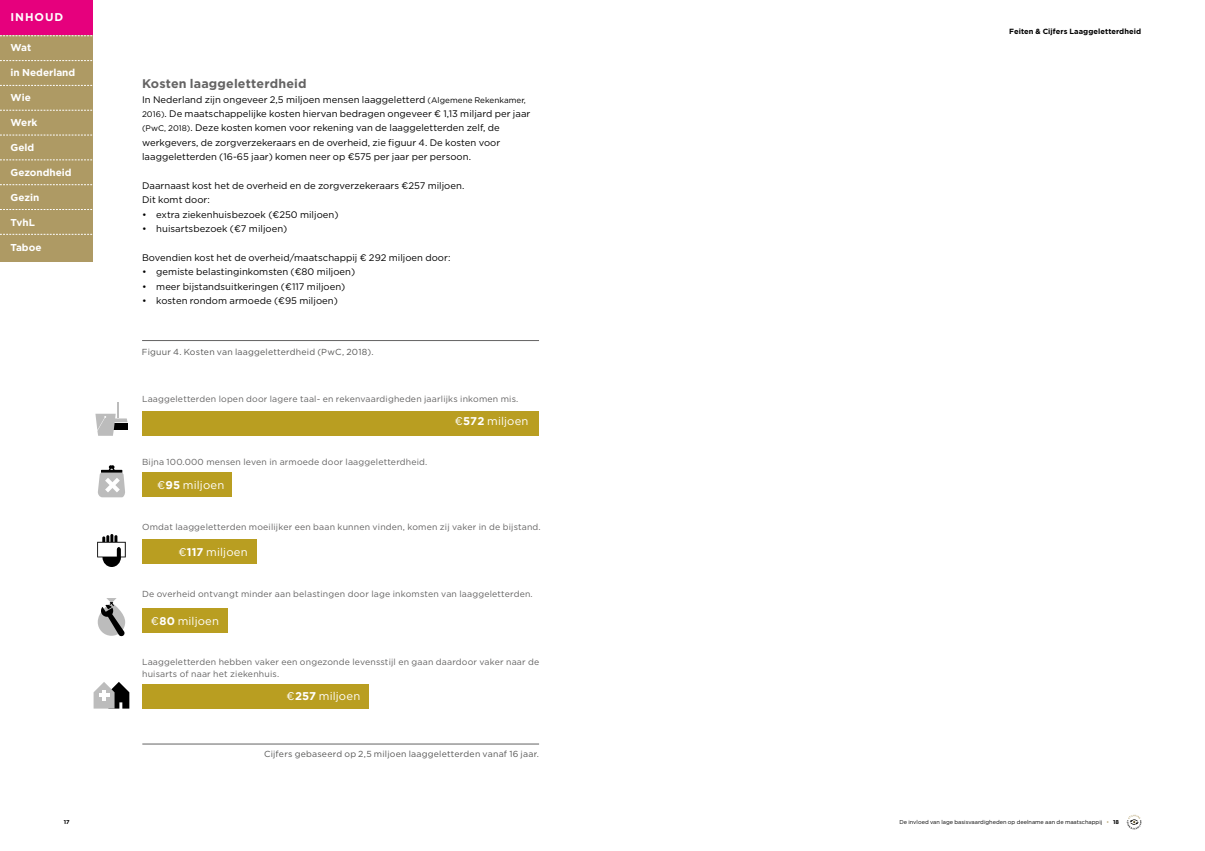
<style>
.page{position:relative;width:1205px;height:851px;background:#fff}
.page>*{position:absolute;margin:0;border:0;box-sizing:border-box;transform-origin:0 0}
.t1{font:700 12.5px "Gotham";letter-spacing:.015em;color:#646363}
.t2{font:11.25px "Gotham";letter-spacing:.01em;color:#fff}
.t3{font:700 11.25px "Gotham";letter-spacing:.08em;color:#fff}
.t4{font:700 10px "Gotham";color:#fff}
.t5{font:9.5px/14.4px "Gotham";letter-spacing:.005em;color:#000}
.t6{font:8.75px/11.2px "Gotham";letter-spacing:.02em;color:#646363}
.t7{font:8.75px "Gotham";letter-spacing:.025em;color:#575756}
.t8{font:700 7.5px "Gotham";letter-spacing:.01em;color:#000}
.t9{font:5.62px "Gotham";color:#000}
.t10{font:700 5.62px "Gotham";color:#000}
.s1{font-size:8.12px}
.s2{font-weight:700}
.s3{color:#ae9a64}
</style>
<div class="page">
<svg style="left:1125px;top:813px;width:18px;height:17px"></svg>
<svg style="left:1127px;top:814px;width:14px;height:15px"></svg>
<div style="left:0;top:0;width:92px;height:35px;background:#e6007d"></div>
<div style="left:0;top:35px;width:92px;height:226px;background:#ae9a64"></div>
<svg style="left:0;top:60px;width:92px;height:1px"></svg>
<svg style="left:0;top:135px;width:92px;height:1px"></svg>
<svg style="left:0;top:209px;width:92px;height:1px"></svg>
<svg style="left:0;top:85px;width:92px;height:1px"></svg>
<svg style="left:0;top:159px;width:92px;height:1px"></svg>
<svg style="left:0;top:234px;width:92px;height:1px"></svg>
<svg style="left:0;top:110px;width:92px;height:1px"></svg>
<svg style="left:0;top:184px;width:92px;height:1px"></svg>
<svg style="left:0;top:35px;width:92px;height:1px"></svg>
<hr style="left:142px;top:340px;width:397px;height:1px;background:#646363">
<hr style="left:142px;top:743px;width:397px;height:1px;background:#646363">
<div style="left:142px;top:411px;width:397px;height:25px;background:#b99e21"></div>
<div style="left:142px;top:539px;width:114px;height:25px;background:#b99e21"></div>
<div style="left:142px;top:472px;width:90px;height:25px;background:#b99e21"></div>
<div style="left:142px;top:607px;width:85px;height:25px;background:#b99e21"></div>
<div style="left:142px;top:683px;width:226px;height:25px;background:#b99e21"></div>
<svg style="left:95px;top:402px;width:32px;height:34px"></svg>
<svg style="left:97px;top:534px;width:29px;height:33px"></svg>
<svg style="left:98px;top:465px;width:27px;height:32px"></svg>
<svg style="left:98px;top:602px;width:27px;height:33px"></svg>
<svg style="left:100px;top:602px;width:25px;height:34px"></svg>
<svg style="left:94px;top:682px;width:35px;height:26px"></svg>
<hr style="left:102px;top:690px;width:4px;height:10px;background:#fff">
<p class="t3" style="left:11px;top:9px;width:54px">INHOUD</p>
<p class="t4" style="left:11px;top:41px;width:22px">Wat</p>
<p class="t4" style="left:11px;top:66px;width:66px">in Nederland</p>
<p class="t4" style="left:11px;top:91px;width:22px">Wie</p>
<p class="t4" style="left:11px;top:116px;width:28px">Werk</p>
<p class="t4" style="left:11px;top:141px;width:25px">Geld</p>
<p class="t4" style="left:11px;top:166px;width:63px">Gezondheid</p>
<p class="t4" style="left:11px;top:191px;width:30px">Gezin</p>
<p class="t4" style="left:11px;top:216px;width:26px">TvhL</p>
<p class="t4" style="left:11px;top:241px;width:32px">Taboe</p>
<p class="t10" style="left:64px;top:818px;width:7px">17</p>
<h1 class="t1" style="left:142px;top:75px;width:166px">Kosten laaggeletterdheid</h1>
<p class="t5" style="left:142px;top:92px;width:390px">In Nederland zijn ongeveer 2,5 miljoen mensen laaggeletterd <span class="s1">(Algemene Rekenkamer, 2016)</span>. De maatschappelijke kosten hiervan bedragen ongeveer € 1,13 miljard per jaar <span class="s1">(PwC, 2018)</span>. Deze kosten komen voor rekening van de laaggeletterden zelf, de werkgevers, de zorgverzekeraars en de overheid, zie figuur 4. De kosten voor laaggeletterden (16-65 jaar) komen neer op €575 per jaar per persoon.</p>
<p class="t5" style="left:142px;top:178px;width:324px">Daarnaast kost het de overheid en de zorgverzekeraars €257 miljoen.<br>Dit komt door:</p>
<p class="t5" style="left:142px;top:207px;width:198px">• extra ziekenhuisbezoek (€250 miljoen)</p>
<p class="t5" style="left:142px;top:221px;width:147px">• huisartsbezoek (€7 miljoen)</p>
<p class="t5" style="left:142px;top:250px;width:310px">Bovendien kost het de overheid/maatschappij € 292 miljoen door:</p>
<p class="t5" style="left:142px;top:264px;width:215px">• gemiste belastinginkomsten (€80 miljoen)</p>
<p class="t5" style="left:142px;top:279px;width:205px">• meer bijstandsuitkeringen (€117 miljoen)</p>
<p class="t5" style="left:142px;top:293px;width:197px">• kosten rondom armoede (€95 miljoen)</p>
<p class="t7" style="left:142px;top:346px;width:233px">Figuur 4. Kosten van laaggeletterdheid (PwC, 2018).</p>
<p class="t6" style="left:142px;top:393px;width:378px">Laaggeletterden lopen door lagere taal- en rekenvaardigheden jaarlijks inkomen mis.</p>
<p class="t6" style="left:142px;top:456px;width:287px">Bijna 100.000 mensen leven in armoede door laaggeletterdheid.</p>
<p class="t2" style="left:157px;top:477px;width:69px">€<span class="s2">95</span> miljoen</p>
<p class="t2" style="left:455px;top:414px;width:75px">€<span class="s2">572</span> miljoen</p>
<p class="t6" style="left:142px;top:520px;width:400px">Omdat laaggeletterden moeilijker een baan kunnen vinden, komen zij vaker in de bijstand.</p>
<p class="t2" style="left:178px;top:544px;width:71px">€<span class="s2">117</span> miljoen</p>
<p class="t6" style="left:142px;top:587px;width:392px">De overheid ontvangt minder aan belastingen door lage inkomsten van laaggeletterden.</p>
<p class="t2" style="left:151px;top:613px;width:70px">€<span class="s2">80</span> miljoen</p>
<p class="t6" style="left:142px;top:656px;width:399px">Laaggeletterden hebben vaker een ongezonde levensstijl en gaan daardoor vaker naar de huisarts of naar het ziekenhuis.</p>
<p class="t2" style="left:286px;top:688px;width:75px">€<span class="s2">257</span> miljoen</p>
<p class="t7" style="left:264px;top:747px;width:276px">Cijfers gebaseerd op 2,5 miljoen laaggeletterden vanaf 16 jaar.</p>
<p class="t8" style="left:1009px;top:27px;width:133px">Feiten &amp; Cijfers Laaggeletterdheid</p>
<p class="t9" style="left:899px;top:818px;width:221px">De invloed van lage basisvaardigheden op deelname aan de maatschappij <span class="s3">•</span> <span class="s2">18</span></p>
</div>
